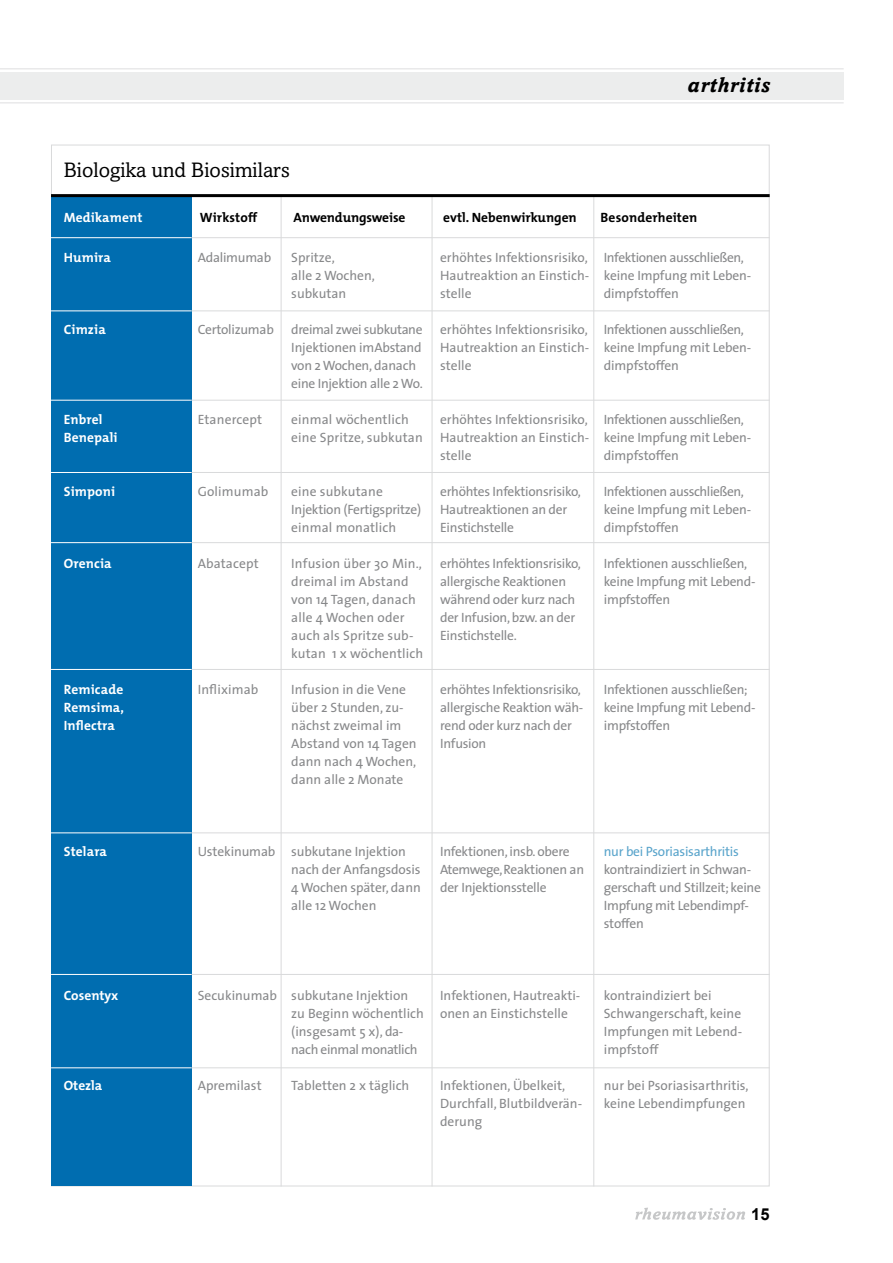
<style>
.page{position:relative;width:893px;height:1263px;background:#fff}
.page>*{position:absolute;margin:0;border:0;box-sizing:border-box;transform-origin:0 0}
.t1{font:21px "Amasis";color:#000}
.t2{font:italic 700 21px "Amasis";letter-spacing:.04em;color:#000}
.t3{font:700 16.5px "Arial";color:#000}
.t4{font:13.5px/18px "The Sans";letter-spacing:-.01em;color:#87888a}
.t5{font:13.5px/18px "The Sans";letter-spacing:-.03em;color:#87888a}
.t6{font:13.5px/18px "The Sans";letter-spacing:.01em;color:#87888a}
.t7{font:700 13.5px/18px "The Mix";letter-spacing:.01em;color:#fff}
.t8{font:700 13.5px "The Mix";color:#000}
.t9{font:13.5px "The Sans";letter-spacing:-.02em;color:#59a4cb}
</style>
<div class="page">
<div style="left:51px;top:196px;width:140px;height:989px;background:#006db0"></div>
<svg style="left:635px;top:1207px;width:110px;height:13px"></svg>
<hr style="left:0;top:102px;width:844px;height:2px;background:#e9e9ea">
<hr style="left:0;top:68px;width:844px;height:2px;background:#e9e9ea">
<div style="left:0;top:72px;width:844px;height:27px;background:#eceded"></div>
<hr style="left:281px;top:196px;width:1px;height:990px;background:#d9dadb">
<hr style="left:432px;top:196px;width:1px;height:990px;background:#d9dadb">
<hr style="left:593px;top:196px;width:1px;height:990px;background:#d9dadb">
<hr style="left:51px;top:194px;width:719px;height:3px;background:#000">
<hr style="left:191px;top:237px;width:579px;height:1px;background:#d9dadb">
<hr style="left:51px;top:237px;width:140px;height:1px;background:#fff">
<hr style="left:191px;top:310px;width:579px;height:1px;background:#d9dadb">
<hr style="left:51px;top:310px;width:140px;height:1px;background:#fff">
<hr style="left:191px;top:400px;width:579px;height:1px;background:#d9dadb">
<hr style="left:51px;top:400px;width:140px;height:1px;background:#fff">
<hr style="left:191px;top:542px;width:579px;height:1px;background:#d9dadb">
<hr style="left:51px;top:542px;width:140px;height:1px;background:#fff">
<hr style="left:191px;top:472px;width:579px;height:1px;background:#d9dadb">
<hr style="left:51px;top:472px;width:140px;height:1px;background:#fff">
<hr style="left:191px;top:669px;width:579px;height:1px;background:#d9dadb">
<hr style="left:51px;top:669px;width:140px;height:1px;background:#fff">
<hr style="left:191px;top:832px;width:579px;height:1px;background:#d9dadb">
<hr style="left:51px;top:832px;width:140px;height:1px;background:#fff">
<hr style="left:191px;top:974px;width:579px;height:1px;background:#d9dadb">
<hr style="left:51px;top:974px;width:140px;height:1px;background:#fff">
<hr style="left:191px;top:1067px;width:579px;height:1px;background:#d9dadb">
<hr style="left:51px;top:1067px;width:140px;height:1px;background:#fff">
<h1 class="t1" style="left:64px;top:158px;width:227px">Biologika und Biosimilars</h1>
<h1 class="t2" style="left:687px;top:73px;width:84px">arthritis</h1>
<p class="t7" style="left:64px;top:209px;width:80px">Medikament</p>
<p class="t8" style="left:200px;top:207px;width:59px">Wirkstoff</p>
<p class="t4" style="left:198px;top:248px;width:75px">Adalimumab</p>
<p class="t7" style="left:64px;top:248px;width:49px">Humira</p>
<p class="t7" style="left:64px;top:320px;width:44px">Cimzia</p>
<p class="t4" style="left:198px;top:320px;width:78px">Certolizumab</p>
<p class="t7" style="left:64px;top:410px;width:55px">Enbrel<br>Benepali</p>
<p class="t6" style="left:198px;top:410px;width:66px">Etanercept</p>
<p class="t7" style="left:64px;top:482px;width:53px">Simponi</p>
<p class="t6" style="left:198px;top:482px;width:72px">Golimumab</p>
<p class="t7" style="left:64px;top:554px;width:49px">Orencia</p>
<p class="t6" style="left:198px;top:554px;width:63px">Abatacept</p>
<p class="t7" style="left:64px;top:680px;width:62px;text-align:justify">Remicade Remsima, Inflectra</p>
<p class="t6" style="left:198px;top:680px;width:62px">Infliximab</p>
<p class="t8" style="left:293px;top:207px;width:114px">Anwendungsweise</p>
<p class="t8" style="left:443px;top:207px;width:135px">evtl. Nebenwirkungen</p>
<p class="t8" style="left:601px;top:207px;width:98px">Besonderheiten</p>
<p class="t4" style="left:291px;top:248px;width:85px">Spritze,<br>alle 2 Wochen, subkutan</p>
<p class="t4" style="left:291px;top:320px;width:133px">dreimal zwei subkutane<br>Injektionen imAbstand von 2 Wochen, danach eine Injektion alle 2 Wo.</p>
<p class="t6" style="left:291px;top:410px;width:133px">einmal wöchentlich eine Spritze, subkutan</p>
<p class="t4" style="left:291px;top:482px;width:131px">eine subkutane<br>Injektion (Fertigspritze) einmal monatlich</p>
<p class="t6" style="left:291px;top:554px;width:133px">Infusion über 30 Min., dreimal im Abstand von 14 Tagen, danach alle 4 Wochen oder auch als Spritze sub&shy;kutan 1 x wöchentlich</p>
<p class="t4" style="left:291px;top:680px;width:127px">Infusion in die Vene über 2 Stunden, zu&shy;nächst zweimal im<br>Abstand von 14 Tagen dann nach 4 Wochen, dann alle 2 Monate</p>
<p class="t4" style="left:440px;top:248px;width:151px;text-align:justify">erhöhtes Infektionsrisiko, Hautreaktion an Einstich&shy;stelle</p>
<p class="t4" style="left:440px;top:320px;width:151px;text-align:justify">erhöhtes Infektionsrisiko, Hautreaktion an Einstich&shy;stelle</p>
<p class="t5" style="left:604px;top:248px;width:149px">Infektionen ausschließen, keine Impfung mit Leben&shy;dimpfstoffen</p>
<p class="t5" style="left:604px;top:320px;width:149px">Infektionen ausschließen, keine Impfung mit Leben&shy;dimpfstoffen</p>
<p class="t4" style="left:440px;top:410px;width:151px;text-align:justify">erhöhtes Infektionsrisiko, Hautreaktion an Einstich&shy;stelle</p>
<p class="t4" style="left:440px;top:482px;width:142px">erhöhtes Infektionsrisiko,<br>Hautreaktionen an der<br>Einstichstelle</p>
<p class="t4" style="left:440px;top:554px;width:142px">erhöhtes Infektionsrisiko, allergische Reaktionen während oder kurz nach der Infusion, bzw. an der<br>Einstichstelle.</p>
<p class="t5" style="left:604px;top:410px;width:149px">Infektionen ausschließen, keine Impfung mit Leben&shy;dimpfstoffen</p>
<p class="t5" style="left:604px;top:482px;width:149px">Infektionen ausschließen, keine Impfung mit Leben&shy;dimpfstoffen</p>
<p class="t4" style="left:604px;top:554px;width:153px">Infektionen ausschließen, keine Impfung mit Lebend&shy;impfstoffen</p>
<p class="t4" style="left:440px;top:680px;width:145px">erhöhtes Infektionsrisiko, allergische Reaktion wäh&shy;rend oder kurz nach der<br>Infusion</p>
<p class="t4" style="left:604px;top:680px;width:153px">Infektionen ausschließen; keine Impfung mit Lebend&shy;impfstoffen</p>
<p class="t7" style="left:64px;top:842px;width:45px">Stelara</p>
<p class="t4" style="left:198px;top:842px;width:79px">Ustekinumab</p>
<p class="t4" style="left:291px;top:842px;width:131px">subkutane Injektion nach der Anfangsdosis<br>4 Wochen später, dann alle 12 Wochen</p>
<p class="t4" style="left:440px;top:842px;width:145px">Infektionen, insb. obere<br>Atemwege, Reaktionen an der Injektionsstelle</p>
<p class="t9" style="left:604px;top:840px;width:137px">nur bei Psoriasisarthritis</p>
<p class="t4" style="left:604px;top:860px;width:159px">kontraindiziert in Schwan&shy;gerschaft und Stillzeit; keine<br>Impfung mit Lebendimpf&shy;stoffen</p>
<p class="t7" style="left:64px;top:986px;width:56px">Cosentyx</p>
<p class="t7" style="left:64px;top:1076px;width:40px">Otezla</p>
<p class="t4" style="left:198px;top:986px;width:81px">Secukinumab</p>
<p class="t4" style="left:198px;top:1076px;width:65px">Apremilast</p>
<p class="t4" style="left:291px;top:986px;width:134px">subkutane Injektion zu Beginn wöchentlich (insgesamt 5 x), da&shy;nach einmal monatlich</p>
<p class="t4" style="left:291px;top:1076px;width:120px">Tabletten 2 x täglich</p>
<p class="t4" style="left:440px;top:986px;width:142px">Infektionen, Hautreakti&shy;onen an Einstichstelle</p>
<p class="t4" style="left:440px;top:1076px;width:144px">Infektionen, Übelkeit,<br>Durchfall, Blutbildverän&shy;derung</p>
<p class="t4" style="left:604px;top:986px;width:140px">kontraindiziert bei<br>Schwangerschaft, keine<br>Impfungen mit Lebend&shy;impfstoff</p>
<p class="t4" style="left:604px;top:1076px;width:146px">nur bei Psoriasisarthritis, keine Lebendimpfungen</p>
<p class="t3" style="left:751px;top:1203px;width:20px">15</p>
</div>
